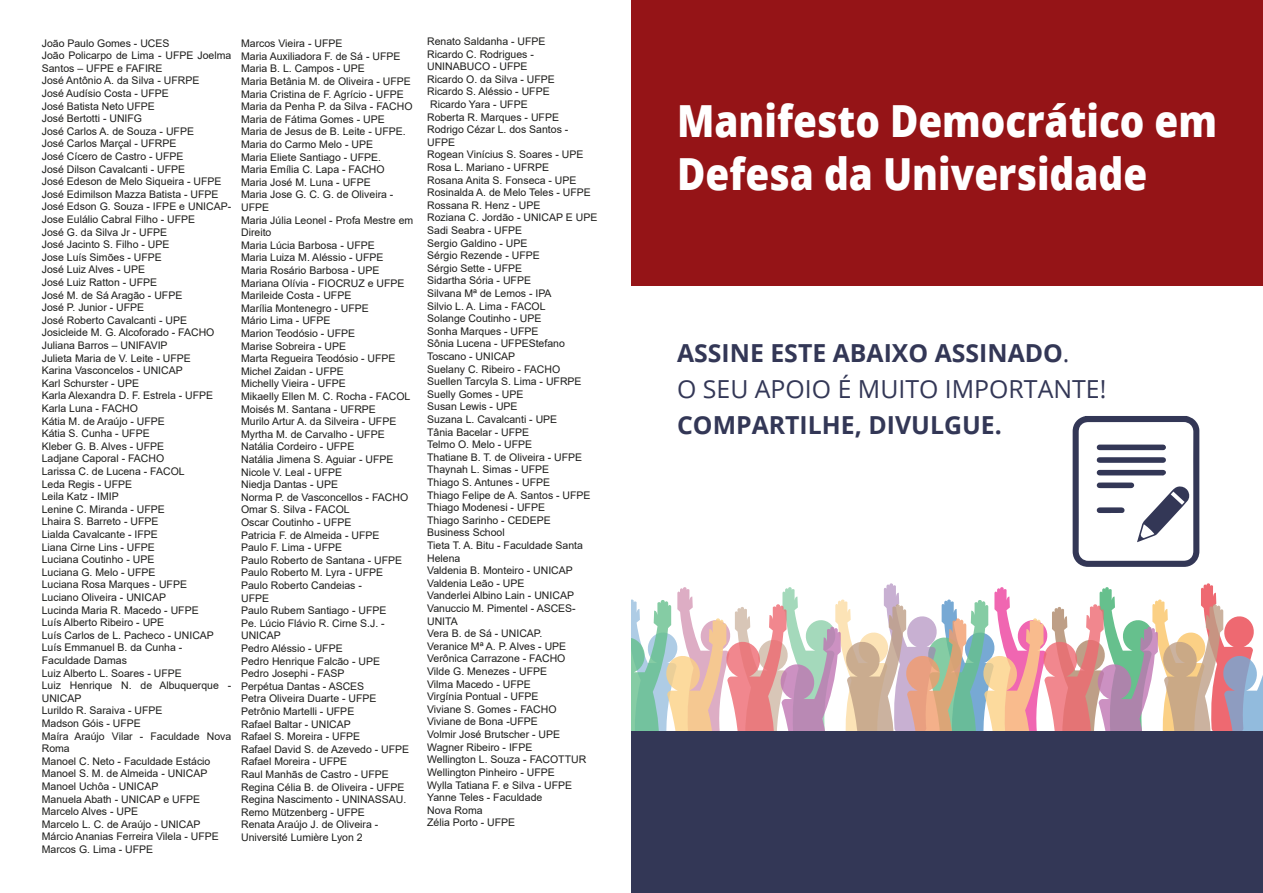
<style>
.page{position:relative;width:1263px;height:893px;background:#fff}
.page>*{position:absolute;margin:0;border:0;box-sizing:border-box;transform-origin:0 0}
.t1{font:800 44.25px/53.1px "Open Sans";color:#fff;scale:.87 1}
.t2{font:24.9px/36.2px "Open Sans";color:#333756}
.t3{font:700 24.9px "Open Sans";color:#333756}
.t4{font:10.5px/12.6px "Arial";color:#1d1d1b}
.s1{font-weight:700}
</style>
<div class="page">
<div style="left:631px;top:1px;width:632px;height:285px;background:#951417"></div>
<svg style="left:631px;top:583px;width:632px;height:148px"></svg>
<div style="left:631px;top:731px;width:632px;height:162px;background:#333756"></div>
<svg style="left:1072px;top:416px;width:127px;height:151px"></svg>
<p class="t4" style="left:42px;top:36px;width:191px">João Paulo Gomes - UCES<br>João Policarpo de Lima - UFPE Joelma<br>Santos – UFPE e FAFIRE<br>José Antônio A. da Silva - UFRPE<br>José Audísio Costa - UFPE<br>José Batista Neto UFPE<br>José Bertotti - UNIFG<br>José Carlos A. de Souza - UFPE<br>José Carlos Marçal - UFRPE<br>José Cícero de Castro - UFPE<br>José Dilson Cavalcanti - UFPE<br>José Edeson de Melo Siqueira - UFPE<br>José Edimilson Mazza Batista - UFPE<br>José Edson G. Souza - IFPE e UNICAP-<br>Jose Eulálio Cabral Filho - UFPE<br>José G. da Silva Jr - UFPE<br>José Jacinto S. Filho - UPE<br>Jose Luís Simões - UFPE<br>José Luiz Alves - UPE<br>José Luiz Ratton - UFPE<br>José M. de Sá Aragão - UFPE<br>José P. Junior - UFPE<br>José Roberto Cavalcanti - UPE<br>Josicleide M. G. Alcoforado - FACHO<br>Juliana Barros – UNIFAVIP<br>Julieta Maria de V. Leite - UFPE<br>Karina Vasconcelos - UNICAP<br>Karl Schurster - UPE<br>Karla Alexandra D. F. Estrela - UFPE<br>Karla Luna - FACHO<br>Kátia M. de Araújo - UFPE<br>Kátia S. Cunha - UFPE<br>Kleber G. B. Alves - UFPE<br>Ladjane Caporal - FACHO<br>Larissa C. de Lucena - FACOL<br>Leda Regis - UFPE<br>Leila Katz - IMIP<br>Lenine C. Miranda - UFPE<br>Lhaira S. Barreto - UFPE<br>Lialda Cavalcante - IFPE<br>Liana Cirne Lins - UFPE<br>Luciana Coutinho - UPE<br>Luciana G. Melo - UFPE<br>Luciana Rosa Marques - UFPE<br>Luciano Oliveira - UNICAP<br>Lucinda Maria R. Macedo - UFPE<br>Luís Alberto Ribeiro - UPE<br>Luís Carlos de L. Pacheco - UNICAP<br>Luís Emmanuel B. da Cunha -<br>Faculdade Damas<br>Luiz Alberto L. Soares - UFPE<br>Luiz Henrique N. de Albuquerque -<br>UNICAP<br>Lurildo R. Saraiva - UFPE<br>Madson Góis - UFPE<br>Maíra Araújo Vilar - Faculdade Nova<br>Roma<br>Manoel C. Neto - Faculdade Estácio<br>Manoel S. M. de Almeida - UNICAP<br>Manoel Uchôa - UNICAP<br>Manuela Abath - UNICAP e UFPE<br>Marcelo Alves - UPE<br>Marcelo L. C. de Araújo - UNICAP<br>Márcio Ananias Ferreira Vilela - UFPE<br>Marcos G. Lima - UFPE</p>
<p class="t4" style="left:241px;top:37px;width:174px">Marcos Vieira - UFPE<br>Maria Auxiliadora F. de Sá - UFPE<br>Maria B. L. Campos - UPE<br>Maria Betânia M. de Oliveira - UFPE<br>Maria Cristina de F. Agrício - UFPE<br>Maria da Penha P. da Silva - FACHO<br>Maria de Fátima Gomes - UPE<br>Maria de Jesus de B. Leite - UFPE.<br>Maria do Carmo Melo - UPE<br>Maria Eliete Santiago - UFPE.<br>Maria Emília C. Lapa - FACHO<br>Maria José M. Luna - UFPE<br>Maria Jose G. C. G. de Oliveira -<br>UFPE<br>Maria Júlia Leonel - Profa Mestre em<br>Direito<br>Maria Lúcia Barbosa - UFPE<br>Maria Luiza M. Aléssio - UFPE<br>Maria Rosário Barbosa - UPE<br>Mariana Olívia - FIOCRUZ e UFPE<br>Marileide Costa - UFPE<br>Marília Montenegro - UFPE<br>Mário Lima - UFPE<br>Marion Teodósio - UFPE<br>Marise Sobreira - UPE<br>Marta Regueira Teodósio - UFPE<br>Michel Zaidan - UFPE<br>Michelly Vieira - UFPE<br>Mikaelly Ellen M. C. Rocha - FACOL<br>Moisés M. Santana - UFRPE<br>Murilo Artur A. da Silveira - UFPE<br>Myrtha M. de Carvalho - UFPE<br>Natália Cordeiro - UFPE<br>Natália Jimena S. Aguiar - UFPE<br>Nicole V. Leal - UFPE<br>Niedja Dantas - UPE<br>Norma P. de Vasconcellos - FACHO<br>Omar S. Silva - FACOL<br>Oscar Coutinho - UFPE<br>Patricia F. de Almeida - UFPE<br>Paulo F. Lima - UFPE<br>Paulo Roberto de Santana - UFPE<br>Paulo Roberto M. Lyra - UFPE<br>Paulo Roberto Candeias -<br>UFPE<br>Paulo Rubem Santiago - UFPE<br>Pe. Lúcio Flávio R. Cirne S.J. -<br>UNICAP<br>Pedro Aléssio - UFPE<br>Pedro Henrique Falcão - UPE<br>Pedro Josephi - FASP<br>Perpétua Dantas - ASCES<br>Petra Oliveira Duarte - UFPE<br>Petrônio Martelli - UFPE<br>Rafael Baltar - UNICAP<br>Rafael S. Moreira - UFPE<br>Rafael David S. de Azevedo - UFPE<br>Rafael Moreira - UFPE<br>Raul Manhãs de Castro - UFPE<br>Regina Célia B. de Oliveira - UFPE<br>Regina Nascimento - UNINASSAU.<br>Remo Mützenberg - UFPE<br>Renata Araújo J. de Oliveira -<br>Université Lumière Lyon 2</p>
<p class="t4" style="left:427px;top:35px;width:172px">Renato Saldanha - UFPE<br>Ricardo C. Rodrigues -<br>UNINABUCO - UFPE<br>Ricardo O. da Silva - UFPE<br>Ricardo S. Aléssio - UFPE<br>Ricardo Yara - UFPE<br>Roberta R. Marques - UFPE<br>Rodrigo Cézar L. dos Santos -<br>UFPE<br>Rogean Vinícius S. Soares - UPE<br>Rosa L. Mariano - UFRPE<br>Rosana Anita S. Fonseca - UPE<br>Rosinalda A. de Melo Teles - UFPE<br>Rossana R. Henz - UPE<br>Roziana C. Jordão - UNICAP E UPE<br>Sadi Seabra - UFPE<br>Sergio Galdino - UPE<br>Sérgio Rezende - UFPE<br>Sérgio Sette - UFPE<br>Sidartha Sória - UFPE<br>Silvana Mª de Lemos - IPA<br>Silvio L. A. Lima - FACOL<br>Solange Coutinho - UPE<br>Sonha Marques - UFPE<br>Sônia Lucena - UFPEStefano<br>Toscano - UNICAP<br>Suelany C. Ribeiro - FACHO<br>Suellen Tarcyla S. Lima - UFRPE<br>Suelly Gomes - UPE<br>Susan Lewis - UPE<br>Suzana L. Cavalcanti - UPE<br>Tânia Bacelar - UFPE<br>Telmo O. Melo - UFPE<br>Thatiane B. T. de Oliveira - UFPE<br>Thaynah L. Simas - UFPE<br>Thiago S. Antunes - UFPE<br>Thiago Felipe de A. Santos - UFPE<br>Thiago Modenesi - UFPE<br>Thiago Sarinho - CEDEPE<br>Business School<br>Tieta T. A. Bitu - Faculdade Santa<br>Helena<br>Valdenia B. Monteiro - UNICAP<br>Valdenia Leão - UPE<br>Vanderlei Albino Lain - UNICAP<br>Vanuccio M. Pimentel - ASCES-<br>UNITA<br>Vera B. de Sá - UNICAP.<br>Veranice Mª A. P. Alves - UPE<br>Verônica Carrazone - FACHO<br>Vilde G. Menezes - UFPE<br>Vilma Macedo - UFPE<br>Virgínia Pontual - UFPE<br>Viviane S. Gomes - FACHO<br>Viviane de Bona -UFPE<br>Volmir José Brutscher - UPE<br>Wagner Ribeiro - IFPE<br>Wellington L. Souza - FACOTTUR<br>Wellington Pinheiro - UFPE<br>Wylla Tatiana F. e Silva - UFPE<br>Yanne Teles - Faculdade<br>Nova Roma<br>Zélia Porto - UFPE</p>
<h1 class="t1" style="left:677px;top:92px;width:622px">Manifesto Democrático em<br>Defesa da Universidade</h1>
<h2 class="t2" style="left:677px;top:334px;width:431px"><span class="s1">ASSINE ESTE ABAIXO ASSINADO</span>.<br>O SEU APOIO É MUITO IMPORTANTE!</h2>
<h2 class="t3" style="left:677px;top:408px;width:326px">COMPARTILHE, DIVULGUE.</h2>
</div>
